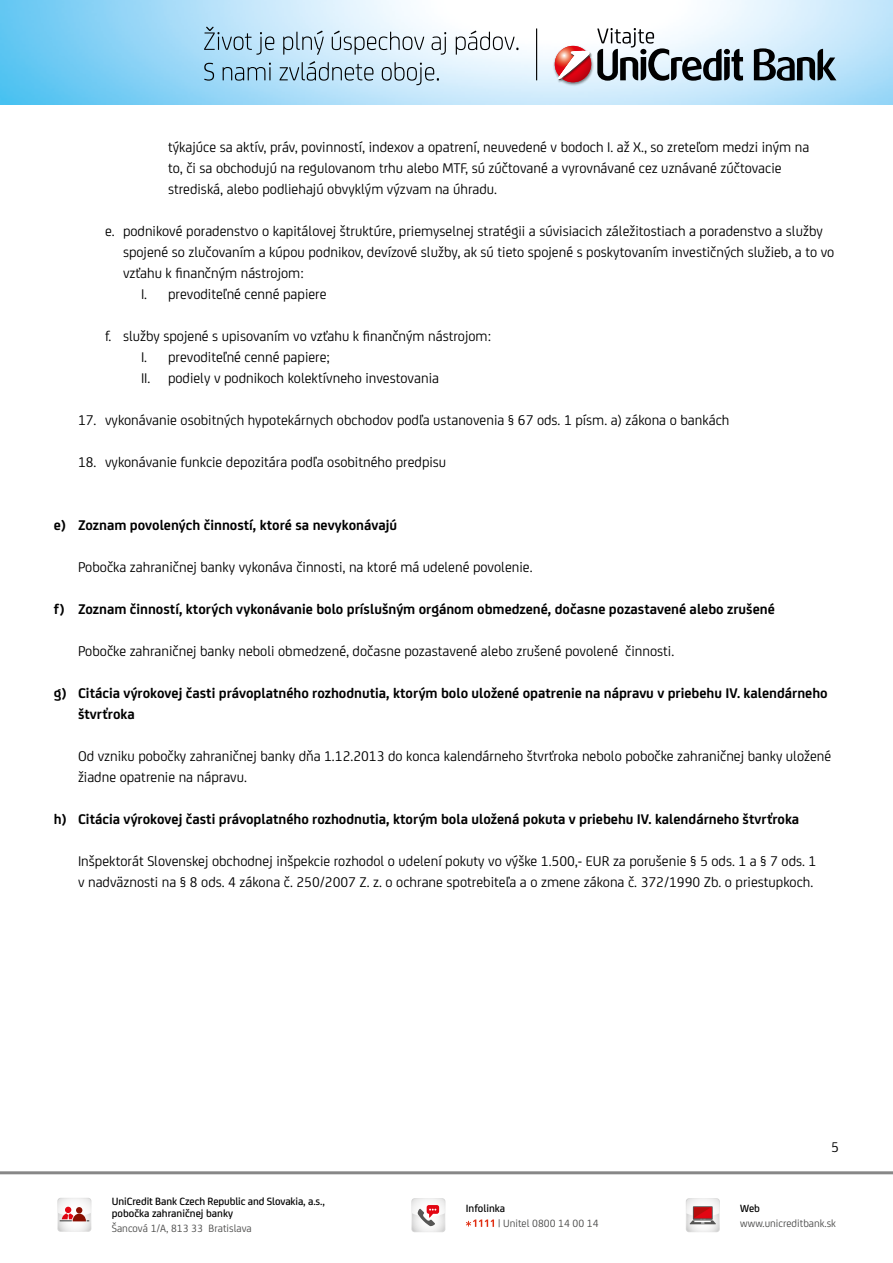
<style>
.page{position:relative;width:893px;height:1263px;background:#fff}
.page>*{position:absolute;margin:0;border:0;box-sizing:border-box;transform-origin:0 0}
.t1{font:15px/21px "Uni Credit";color:#000}
.t2{font:700 15px/21px "Uni Credit";color:#000}
.t3{font:500 11.25px/12px "Uni Credit";letter-spacing:-.01em;color:#000}
.t4{font:11.25px "Uni Credit";color:#4a4a49}
</style>
<div class="page">
<img style="left:0;top:0;width:893px;height:104px">
<svg style="left:754px;top:48px;width:82px;height:33px;background:#6e808a"></svg>
<img style="left:553px;top:44px;width:41px;height:42px">
<svg style="left:555px;top:46px;width:36px;height:36px"></svg>
<img style="left:558px;top:51px;width:34px;height:32px">
<svg style="left:558px;top:51px;width:32px;height:29px"></svg>
<svg style="left:597px;top:28px;width:146px;height:53px"></svg>
<svg style="left:204px;top:27px;width:70px;height:28px;background:#a2c6da"></svg>
<svg style="left:283px;top:31px;width:41px;height:24px"></svg>
<svg style="left:332px;top:31px;width:92px;height:24px;background:#c2d0d9"></svg>
<svg style="left:432px;top:32px;width:14px;height:23px"></svg>
<svg style="left:456px;top:31px;width:62px;height:24px"></svg>
<svg style="left:204px;top:63px;width:10px;height:18px"></svg>
<svg style="left:223px;top:63px;width:48px;height:18px"></svg>
<svg style="left:279px;top:61px;width:94px;height:20px;background:#a1bdcd"></svg>
<svg style="left:382px;top:62px;width:57px;height:23px"></svg>
<hr style="left:536px;top:28px;width:1px;height:52px;background:#000">
<hr style="left:0;top:1171px;width:893px;height:3px;background:#878787">
<svg style="left:466px;top:1219px;width:28px;height:8px"></svg>
<svg style="left:411px;top:1198px;width:34px;height:34px"></svg>
<svg style="left:686px;top:1198px;width:34px;height:34px"></svg>
<svg style="left:57px;top:1198px;width:34px;height:34px"></svg>
<p class="t1" style="left:168px;top:135px;width:643px">týkajúce sa aktív, práv, povinností, indexov a opatrení, neuvedené v bodoch I. až X., so zreteľom medzi iným na to, či sa obchodujú na regulovanom trhu alebo MTF, sú zúčtované a vyrovnávané cez uznávané zúčtovacie strediská, alebo podliehajú obvyklým výzvam na úhradu.</p>
<p class="t1" style="left:105px;top:219px;width:719px">e. podnikové poradenstvo o kapitálovej štruktúre, priemyselnej stratégii a súvisiacich záležitostiach a poradenstvo a služby</p>
<p class="t1" style="left:123px;top:240px;width:713px">spojené so zlučovaním a kúpou podnikov, devízové služby, ak sú tieto spojené s poskytovaním investičných služieb, a to vo</p>
<p class="t1" style="left:123px;top:261px;width:182px">vzťahu k finančným nástrojom:</p>
<p class="t1" style="left:141px;top:282px;width:187px">I. prevoditeľné cenné papiere</p>
<p class="t1" style="left:141px;top:324px;width:352px;text-indent:-36px">f. služby spojené s upisovaním vo vzťahu k finančným nástrojom:<br>I. prevoditeľné cenné papiere;<br>II. podiely v podnikoch kolektívneho investovania</p>
<p class="t1" style="left:78px;top:408px;width:653px">17. vykonávanie osobitných hypotekárnych obchodov podľa ustanovenia § 67 ods. 1 písm. a) zákona o bankách</p>
<p class="t1" style="left:78px;top:450px;width:370px">18. vykonávanie funkcie depozitára podľa osobitného predpisu</p>
<p class="t2" style="left:54px;top:513px;width:345px">e) Zoznam povolených činností, ktoré sa nevykonávajú</p>
<p class="t1" style="left:78px;top:555px;width:456px">Pobočka zahraničnej banky vykonáva činnosti, na ktoré má udelené povolenie.</p>
<p class="t2" style="left:54px;top:597px;width:722px">f) Zoznam činností, ktorých vykonávanie bolo príslušným orgánom obmedzené, dočasne pozastavené alebo zrušené</p>
<p class="t1" style="left:78px;top:639px;width:598px">Pobočke zahraničnej banky neboli obmedzené, dočasne pozastavené alebo zrušené povolené činnosti.</p>
<p class="t2" style="left:78px;top:681px;width:751px;text-indent:-24px">g) Citácia výrokovej časti právoplatného rozhodnutia, ktorým bolo uložené opatrenie na nápravu v priebehu IV. kalendárneho štvrťroka</p>
<p class="t1" style="left:78px;top:744px;width:755px">Od vzniku pobočky zahraničnej banky dňa 1.12.2013 do konca kalendárneho štvrťroka nebolo pobočke zahraničnej banky uložené žiadne opatrenie na nápravu.</p>
<p class="t2" style="left:54px;top:807px;width:747px">h) Citácia výrokovej časti právoplatného rozhodnutia, ktorým bola uložená pokuta v priebehu IV. kalendárneho štvrťroka</p>
<p class="t1" style="left:78px;top:849px;width:740px">Inšpektorát Slovenskej obchodnej inšpekcie rozhodol o udelení pokuty vo výške 1.500,- EUR za porušenie § 5 ods. 1 a § 7 ods. 1 v nadväznosti na § 8 ods. 4 zákona č. 250/2007 Z. z. o ochrane spotrebiteľa a o zmene zákona č. 372/1990 Zb. o priestupkoch.</p>
<p class="t3" style="left:112px;top:1195px;width:215px">UniCredit Bank Czech Republic and Slovakia, a.s., pobočka zahraničnej banky</p>
<p class="t4" style="left:112px;top:1221px;width:141px">Šancová 1/A, 813 33 Bratislava</p>
<p class="t3" style="left:466px;top:1201px;width:41px">Infolinka</p>
<p class="t4" style="left:498px;top:1215px;width:102px">| Unitel 0800 14 00 14</p>
<p class="t1" style="left:831px;top:1135px;width:9px">5</p>
<p class="t3" style="left:740px;top:1201px;width:21px">Web</p>
<p class="t4" style="left:740px;top:1215px;width:97px">www.unicreditbank.sk</p>
</div>
